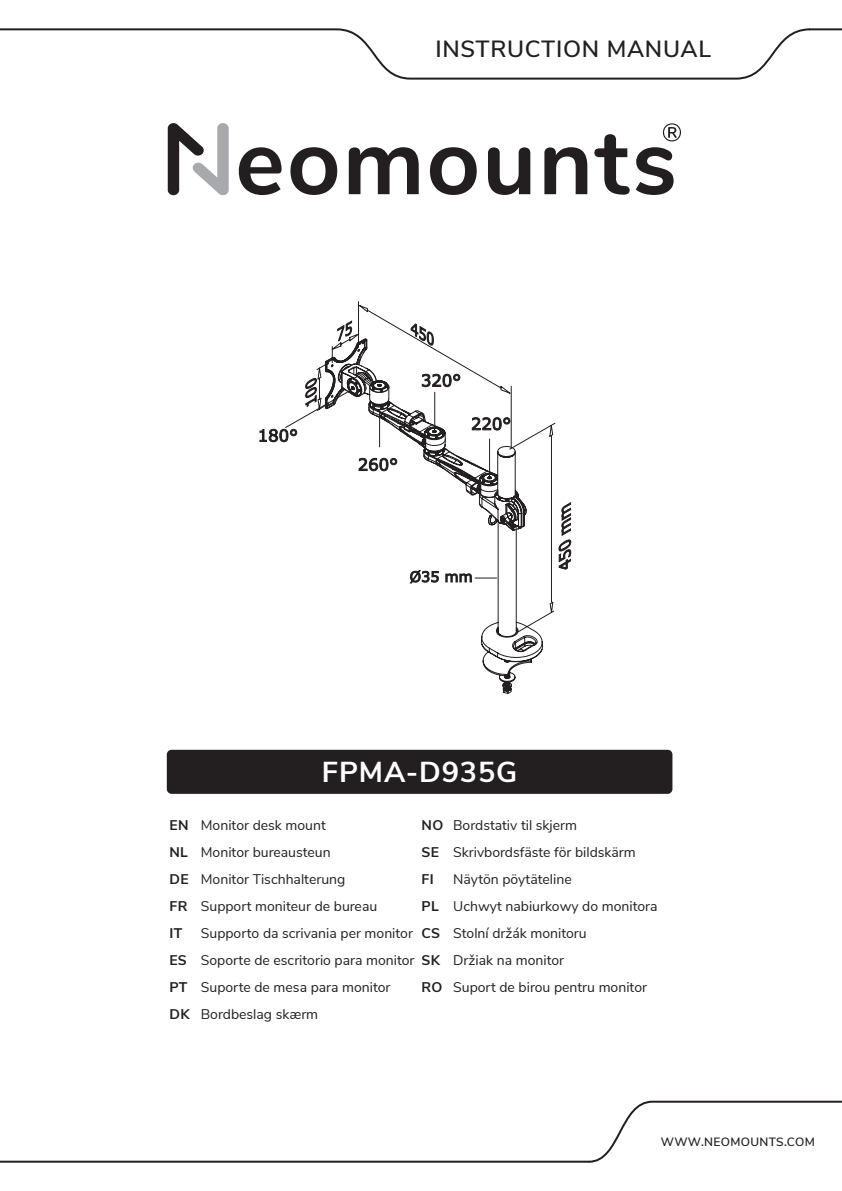
<style>
.page{position:relative;width:842px;height:1191px;background:#fff}
.page>*{position:absolute;margin:0;border:0;box-sizing:border-box;transform-origin:0 0}
.t1{font:700 28.8px "Nunito Sans";letter-spacing:.03em;color:#fff}
.t2{font:600 23.4px "Nunito Sans";letter-spacing:.03em;color:#231f20}
.t3{font:14px/27px "Nunito Sans";color:#231f20}
.t4{font:700 14px/27px "Nunito Sans";letter-spacing:.03em;color:#231f20}
.t5{font:600 12px "Nunito Sans";letter-spacing:.03em;color:#231f20}
</style>
<div class="page">
<svg style="left:0;top:1100px;width:842px;height:63px"></svg>
<svg style="left:0;top:28px;width:842px;height:52px"></svg>
<svg style="left:636px;top:147px;width:38px;height:48px"></svg>
<svg style="left:663px;top:123px;width:18px;height:18px"></svg>
<svg style="left:168px;top:123px;width:61px;height:72px"></svg>
<svg style="left:349px;top:147px;width:70px;height:47px"></svg>
<svg style="left:290px;top:147px;width:47px;height:48px"></svg>
<svg style="left:430px;top:147px;width:47px;height:48px"></svg>
<svg style="left:594px;top:134px;width:36px;height:61px"></svg>
<svg style="left:544px;top:147px;width:43px;height:47px"></svg>
<svg style="left:488px;top:147px;width:42px;height:48px"></svg>
<svg style="left:239px;top:147px;width:43px;height:48px"></svg>
<div style="left:168px;top:750px;width:504px;height:43px;background:#231f20;border-radius:4px"></div>
<div style="left:167px;top:750px;width:505px;height:44px;border:1px solid #231f20;border-radius:4px"></div>
<svg style="left:260px;top:301px;width:311px;height:393px"></svg>
<h2 class="t2" style="left:435px;top:32px;width:277px">INSTRUCTION MANUAL</h2>
<h1 class="t1" style="left:322px;top:750px;width:197px">FPMA-D935G</h1>
<p class="t4" style="left:169px;top:810px;width:22px">EN<br>NL<br>DE<br>FR<br>IT<br>ES<br>PT<br>DK</p>
<p class="t4" style="left:421px;top:810px;width:23px">NO<br>SE<br>FI<br>PL<br>CS<br>SK<br>RO</p>
<p class="t3" style="left:201px;top:810px;width:215px">Monitor desk mount<br>Monitor bureausteun<br>Monitor Tischhalterung<br>Support moniteur de bureau<br>Supporto da scrivania per monitor<br>Soporte de escritorio para monitor<br>Suporte de mesa para monitor<br>Bordbeslag skærm</p>
<p class="t3" style="left:453px;top:810px;width:206px">Bordstativ til skjerm<br>Skrivbordsfäste för bildskärm<br>Näytön pöytäteline<br>Uchwyt nabiurkowy do monitora<br>Stolní držák monitoru<br>Držiak na monitor<br>Suport de birou pentru monitor</p>
<p class="t5" style="left:661px;top:1133px;width:156px">WWW.NEOMOUNTS.COM</p>
</div>
